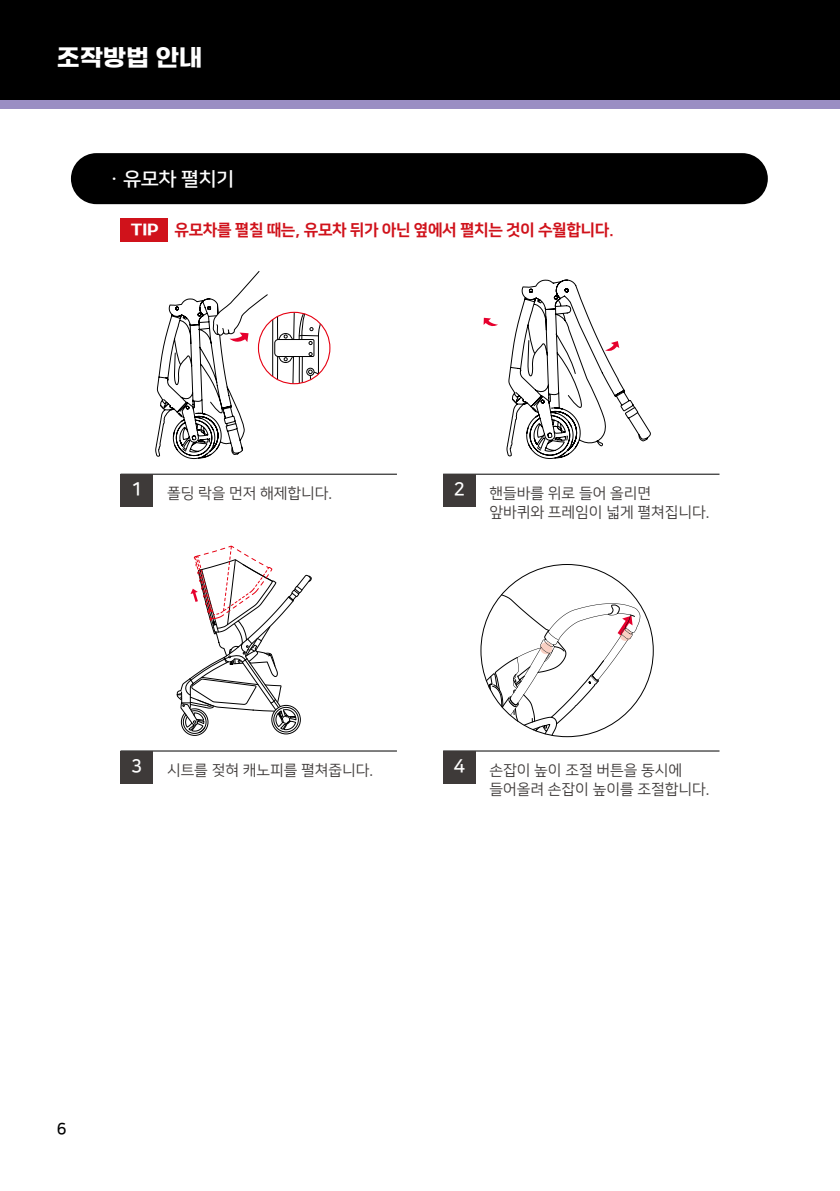
<style>
.page{position:relative;width:840px;height:1191px;background:#fff}
.page>*{position:absolute;margin:0;border:0;box-sizing:border-box;transform-origin:0 0}
.t1{font:24px "Gmarket Sans TTF Bold";color:#fff}
.t2{font:19px "Nanum Square B";letter-spacing:-.025em;color:#fff;scale:1.05 1}
.t3{font:18.4px "Nanum Square B";color:#fff}
.t4{font:16px "Nanum Square EB";letter-spacing:-.025em;color:#d0121b}
.t5{font:16px "Nanum Square B";color:#000}
.t6{font:15px/19px "Nanum Square R";color:#3e3a39}
.s1{font-family:"Gmarket Sans TTF Bold";font-size:14.4px;color:#fff}
</style>
<div class="page">
<div style="left:0;top:99px;width:839px;height:10px;background:#9a8ec3"></div>
<div style="left:0;top:0;width:839px;height:100px;background:#000"></div>
<div style="left:71px;top:153px;width:696px;height:51px;background:#000;border-radius:26px"></div>
<div style="left:120px;top:218px;width:48px;height:23px;background:#d0121b"></div>
<hr style="left:120px;top:474px;width:277px;height:1px;background:#000">
<div style="left:120px;top:474px;width:33px;height:33px;background:#3e3a39"></div>
<hr style="left:443px;top:474px;width:276px;height:1px;background:#000">
<div style="left:443px;top:474px;width:32px;height:33px;background:#3e3a39"></div>
<svg style="left:483px;top:318px;width:14px;height:9px"></svg>
<svg style="left:506px;top:279px;width:144px;height:340px"></svg>
<hr style="left:120px;top:750px;width:277px;height:1px;background:#000">
<div style="left:120px;top:751px;width:33px;height:33px;background:#3e3a39"></div>
<hr style="left:443px;top:750px;width:276px;height:1px;background:#000">
<div style="left:443px;top:751px;width:32px;height:33px;background:#3e3a39"></div>
<svg style="left:155px;top:271px;width:170px;height:465px"></svg>
<svg style="left:485px;top:594px;width:155px;height:142px"></svg>
<h1 class="t1" style="left:57px;top:44px;width:147px">조작방법 안내</h1>
<p class="t2" style="left:105px;top:169px;width:124px">ㆍ유모차 펼치기</p>
<p class="t4" style="left:131px;top:221px;width:485px"><span class="s1">TIP</span> 유모차를 펼칠 때는, 유모차 뒤가 아닌 옆에서 펼치는 것이 수월합니다.</p>
<p class="t3" style="left:453px;top:479px;width:13px">2</p>
<p class="t3" style="left:131px;top:479px;width:13px">1</p>
<p class="t6" style="left:167px;top:484px;width:167px">폴딩 락을 먼저 해제합니다.</p>
<p class="t6" style="left:489px;top:484px;width:221px">핸들바를 위로 들어 올리면 앞바퀴와 프레임이 넓게 펼쳐집니다.</p>
<p class="t3" style="left:131px;top:756px;width:13px">3</p>
<p class="t6" style="left:167px;top:761px;width:208px">시트를 젖혀 캐노피를 펼쳐줍니다.</p>
<p class="t6" style="left:489px;top:761px;width:221px">손잡이 높이 조절 버튼을 동시에 들어올려 손잡이 높이를 조절합니다.</p>
<p class="t3" style="left:453px;top:756px;width:13px">4</p>
<p class="t5" style="left:57px;top:1120px;width:11px">6</p>
</div>
